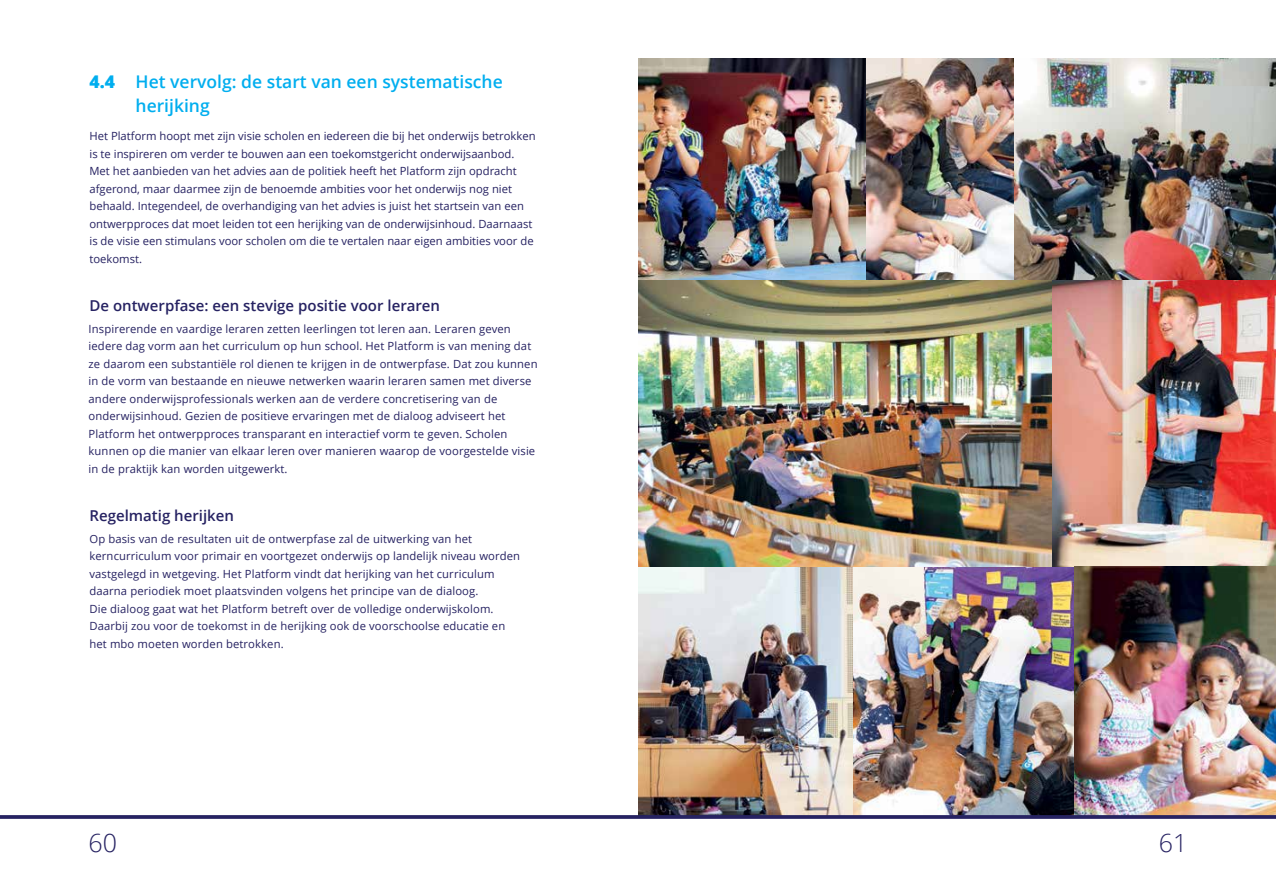
<style>
.page{position:relative;width:1276px;height:886px;background:#fff}
.page>*{position:absolute;margin:0;border:0;box-sizing:border-box;transform-origin:0 0}
.t1{font:300 25px "Open Sans";color:#262262}
.t2{font:600 17.5px/23.8px "Open Sans";color:#00aeef}
.t3{font:600 15px "Open Sans";color:#262262}
.t4{font:11.25px/17.5px "Open Sans";letter-spacing:.01em;color:#262262}
.s1{font-weight:800}
</style>
<div class="page">
<img style="left:1013px;top:58px;width:263px;height:222px">
<img style="left:638px;top:566px;width:436px;height:249px">
<img style="left:865px;top:58px;width:148px;height:222px">
<img style="left:638px;top:58px;width:227px;height:222px">
<img style="left:638px;top:280px;width:414px;height:286px">
<img style="left:1052px;top:280px;width:224px;height:286px">
<img style="left:1074px;top:566px;width:202px;height:249px">
<svg style="left:0;top:815px;width:1276px;height:4px;background:#312d69"></svg>
<h2 class="t2" style="left:136px;top:70px;width:369px;text-indent:-46px"><span class="s1">4.4</span> H et vervolg: de start van een systematische herijking</h2>
<p class="t4" style="left:89px;top:127px;width:448px">Het Platform hoopt met zijn visie scholen en iedereen die bij het onderwijs betrokken is te inspireren om verder te bouwen aan een toekomstgericht onderwijsaanbod.<br>Met het aanbieden van het advies aan de politiek heeft het Platform zijn opdracht afgerond, maar daarmee zijn de benoemde ambities voor het onderwijs nog niet behaald. Integendeel, de overhandiging van het advies is juist het startsein van een ontwerpproces dat moet leiden tot een herijking van de onderwijsinhoud. Daarnaast is de visie een stimulans voor scholen om die te vertalen naar eigen ambities voor de toekomst.</p>
<h3 class="t3" style="left:89px;top:296px;width:352px">De ontwerpfase: een stevige positie voor leraren</h3>
<p class="t4" style="left:89px;top:319px;width:450px">Inspirerende en vaardige leraren zetten leerlingen tot leren aan. Leraren geven iedere dag vorm aan het curriculum op hun school. Het Platform is van mening dat ze daarom een substantiële rol dienen te krijgen in de ontwerpfase. Dat zou kunnen in de vorm van bestaande en nieuwe netwerken waarin leraren samen met diverse andere onderwijsprofessionals werken aan de verdere concretisering van de onderwijsinhoud. Gezien de positieve ervaringen met de dialoog adviseert het Platform het ontwerpproces transparant en interactief vorm te geven. Scholen kunnen op die manier van elkaar leren over manieren waarop de voorgestelde visie in de praktijk kan worden uitgewerkt.</p>
<h3 class="t3" style="left:89px;top:506px;width:146px">Regelmatig herijken</h3>
<p class="t4" style="left:89px;top:529px;width:432px">Op basis van de resultaten uit de ontwerpfase zal de uitwerking van het kerncurriculum voor primair en voortgezet onderwijs op landelijk niveau worden vastgelegd in wetgeving. Het Platform vindt dat herijking van het curriculum daarna periodiek moet plaatsvinden volgens het principe van de dialoog.<br>Die dialoog gaat wat het Platform betreft over de volledige onderwijskolom.<br>Daarbij zou voor de toekomst in de herijking ook de voorschoolse educatie en het mbo moeten worden betrokken.</p>
<h1 class="t1" style="left:89px;top:826px;width:30px">60</h1>
<h1 class="t1" style="left:1158px;top:826px;width:30px">61</h1>
</div>
